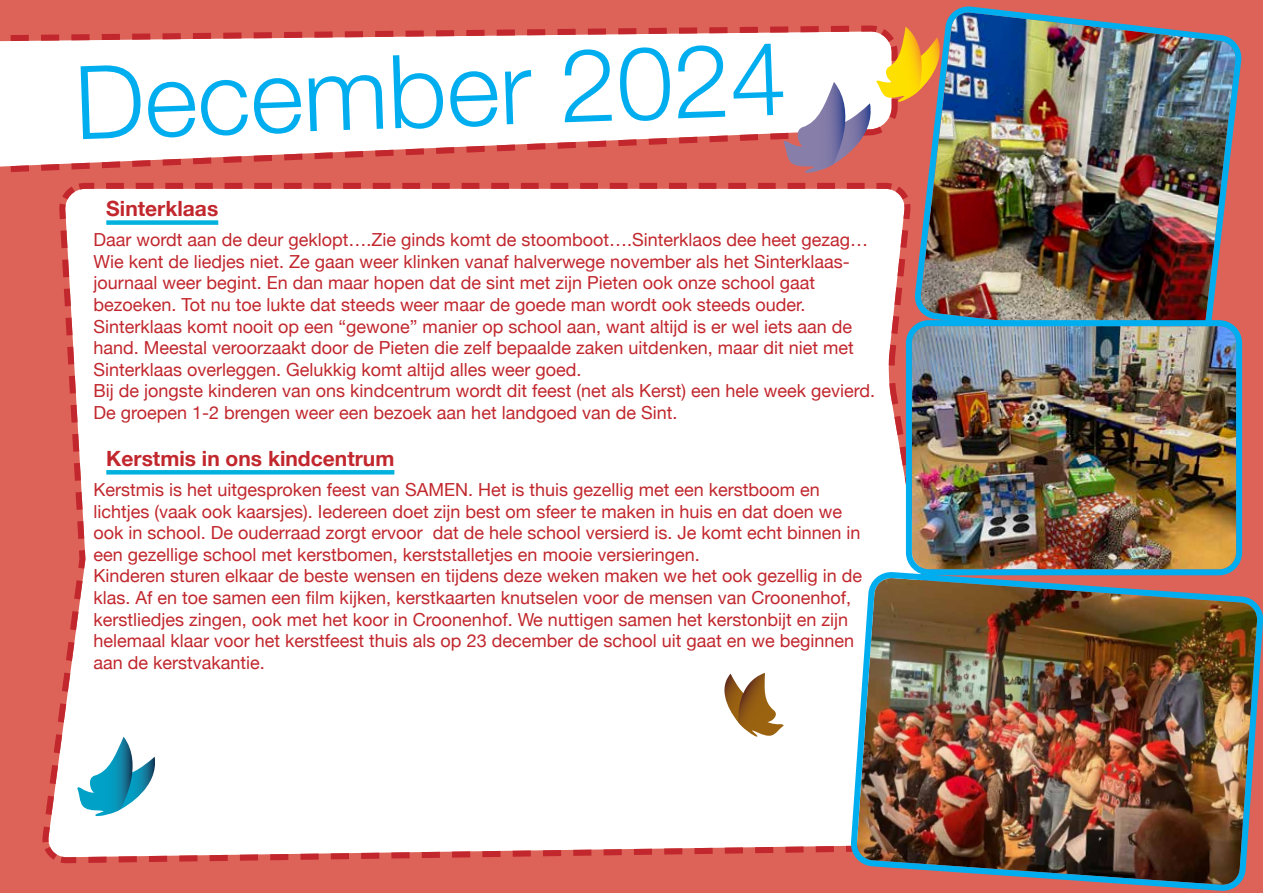
<style>
.page{position:relative;width:1263px;height:893px;background:#dd6359}
.page>*{position:absolute;margin:0;border:0;box-sizing:border-box;transform-origin:0 0}
.t1{font:300 102px "Helvetica Neue";color:#00aeef}
.t2{font:700 21px "Helvetica Neue";color:#c1272d}
.t3{font:18px/21.6px "Helvetica Neue";color:#c1272d}
</style>
<div class="page">
<div style="left:42px;top:183px;width:869px;height:681px;background:#fff"></div>
<img style="left:910px;top:6px;width:333px;height:347px">
<img style="left:847px;top:569px;width:416px;height:322px">
<img style="left:913px;top:327px;width:322px;height:241px">
<div style="left:906px;top:320px;width:336px;height:255px;border:6px solid #00aeef;border-radius:20px"></div>
<svg style="left:42px;top:574px;width:117px;height:253px"></svg>
<svg style="left:0;top:23px;width:948px;height:152px"></svg>
<div style="left:106px;top:220px;width:112px;height:5px;background:#00b2dd"></div>
<div style="left:106px;top:470px;width:288px;height:5px;background:#00b2dd"></div>
<svg style="left:714px;top:673px;width:70px;height:67px;background:#cdb596"></svg>
<h1 class="t1" style="left:72px;top:21px;width:714px;rotate:-2deg">December 2024</h1>
<p class="t2" style="left:106px;top:192px;width:113px">Sinterklaas</p>
<p class="t3" style="left:94px;top:230px;width:783px">Daar wordt aan de deur geklopt….Zie ginds komt de stoomboot….Sinterklaos dee heet gezag… Wie kent de liedjes niet. Ze gaan weer klinken vanaf halverwege november als het Sinterklaas&shy;journaal weer begint. En dan maar hopen dat de sint met zijn Pieten ook onze school gaat bezoeken. Tot nu toe lukte dat steeds weer maar de goede man wordt ook steeds ouder.<br>Sinterklaas komt nooit op een “gewone” manier op school aan, want altijd is er wel iets aan de hand. Meestal veroorzaakt door de Pieten die zelf bepaalde zaken uitdenken, maar dit niet met Sinterklaas overleggen. Gelukkig komt altijd alles weer goed.<br>Bij de jongste kinderen van ons kindcentrum wordt dit feest (net als Kerst) een hele week gevierd.<br>De groepen 1-2 brengen weer een bezoek aan het landgoed van de Sint.</p>
<p class="t2" style="left:106px;top:442px;width:290px">Kerstmis in ons kindcentrum</p>
<p class="t3" style="left:94px;top:480px;width:770px">Kerstmis is het uitgesproken feest van SAMEN. Het is thuis gezellig met een kerstboom en lichtjes (vaak ook kaarsjes). Iedereen doet zijn best om sfeer te maken in huis en dat doen we ook in school. De ouderraad zorgt ervoor dat de hele school versierd is. Je komt echt binnen in een gezellige school met kerstbomen, kerststalletjes en mooie versieringen.<br>Kinderen sturen elkaar de beste wensen en tijdens deze weken maken we het ook gezellig in de klas. Af en toe samen een film kijken, kerstkaarten knutselen voor de mensen van Croonenhof, kerstliedjes zingen, ook met het koor in Croonenhof. We nuttigen samen het kerstonbijt en zijn helemaal klaar voor het kerstfeest thuis als op 23 december de school uit gaat en we beginnen aan de kerstvakantie.</p>
</div>
